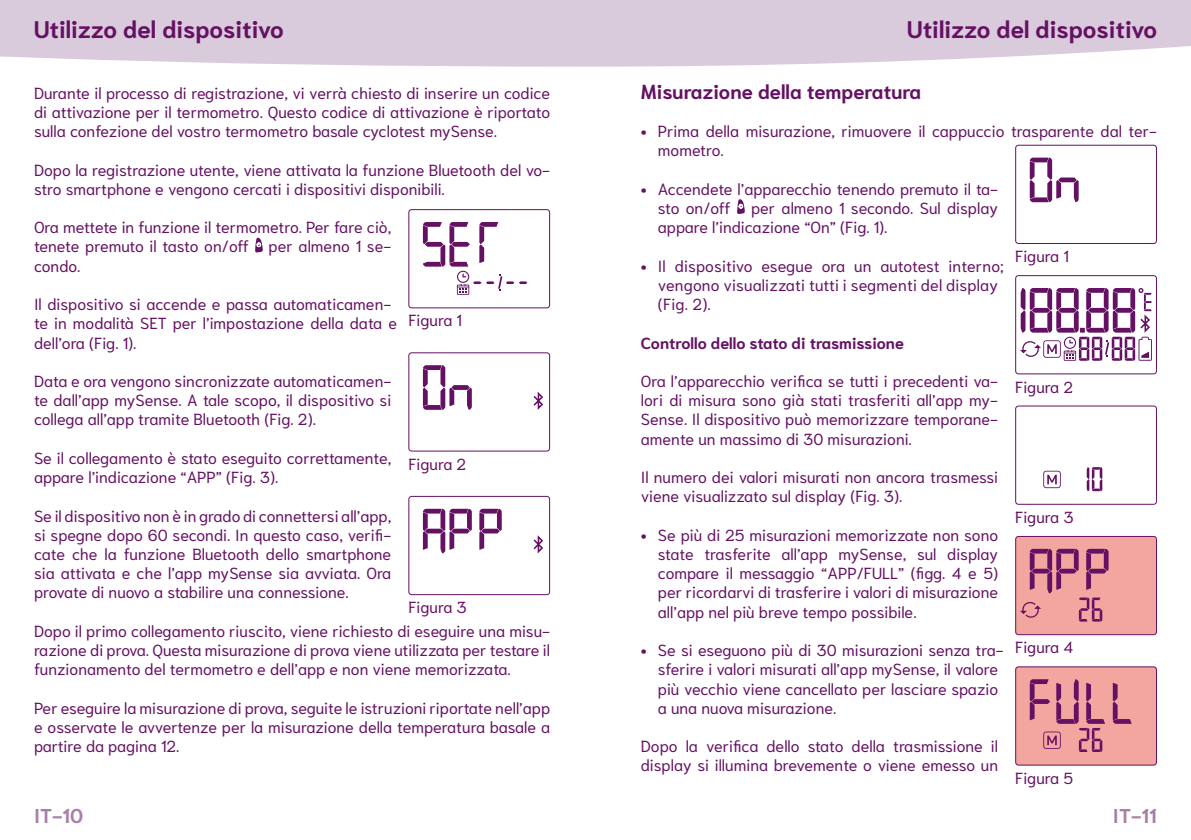
<style>
.page{position:relative;width:1191px;height:840px;background:#fff}
.page>*{position:absolute;margin:0;border:0;box-sizing:border-box;transform-origin:0 0}
.t1{font:700 24px "Niramit";color:#651163}
.t2{font:700 20px "Niramit";color:#651163}
.t3{font:700 20px "Niramit";color:#a680a8}
.t4{font:16px/19.2px "Niramit";color:#651163}
.t5{font:700 16px "Niramit";color:#651163}
</style>
<div class="page">
<svg style="left:0;top:0;width:1191px;height:67px;background:#dccede"></svg>
<svg style="left:255px;top:237px;width:8px;height:15px"></svg>
<svg style="left:423px;top:222px;width:104px;height:72px"></svg>
<div style="left:408px;top:209px;width:142px;height:99px;border:1px solid #651163;border-radius:3px"></div>
<svg style="left:423px;top:365px;width:49px;height:44px"></svg>
<svg style="left:533px;top:391px;width:10px;height:18px"></svg>
<div style="left:408px;top:352px;width:142px;height:99px;border:1px solid #651163;border-radius:3px"></div>
<svg style="left:423px;top:508px;width:49px;height:45px"></svg>
<svg style="left:479px;top:508px;width:23px;height:41px"></svg>
<svg style="left:533px;top:535px;width:10px;height:18px"></svg>
<div style="left:408px;top:495px;width:142px;height:99px;border:1px solid #651163;border-radius:3px"></div>
<svg style="left:737px;top:199px;width:8px;height:15px"></svg>
<svg style="left:1029px;top:157px;width:49px;height:45px"></svg>
<div style="left:1015px;top:145px;width:142px;height:99px;border:1px solid #651163;border-radius:3px"></div>
<svg style="left:1020px;top:288px;width:131px;height:72px"></svg>
<div style="left:1015px;top:275px;width:142px;height:99px;border:1px solid #651163;border-radius:3px"></div>
<svg style="left:1086px;top:467px;width:16px;height:24px"></svg>
<svg style="left:1043px;top:470px;width:17px;height:18px"></svg>
<div style="left:1015px;top:405px;width:142px;height:99px;border:1px solid #651163;border-radius:3px"></div>
<div style="left:1015px;top:536px;width:141px;height:98px;background:#f3a69f;border-radius:3px"></div>
<svg style="left:1020px;top:548px;width:88px;height:73px"></svg>
<div style="left:1015px;top:535px;width:142px;height:99px;border:1px solid #651163;border-radius:3px"></div>
<div style="left:1015px;top:666px;width:141px;height:98px;background:#f3a69f;border-radius:3px"></div>
<svg style="left:1112px;top:683px;width:19px;height:40px"></svg>
<svg style="left:1029px;top:679px;width:76px;height:72px"></svg>
<div style="left:1015px;top:666px;width:142px;height:99px;border:1px solid #651163;border-radius:3px"></div>
<h1 class="t1" style="left:34px;top:20px;width:251px">Utilizzo del dispositivo</h1>
<h1 class="t1" style="left:907px;top:20px;width:251px">Utilizzo del dispositivo</h1>
<p class="t4" style="left:34px;top:85px;width:517px;text-align:justify">Durante il processo di registrazione, vi verrà chiesto di inserire un codice di attivazione per il termometro. Questo codice di attivazione è riportato sulla confezione del vostro termometro basale cyclotest mySense.</p>
<p class="t4" style="left:34px;top:162px;width:517px">Dopo la registrazione utente, viene attivata la funzione Bluetooth del vo&shy;stro smartphone e vengono cercati i dispositivi disponibili.</p>
<p class="t4" style="left:34px;top:219px;width:359px;text-align:justify">Ora mettete in funzione il termometro. Per fare ciò, tenete premuto il tasto on/off per almeno 1 se&shy;condo.</p>
<p class="t4" style="left:34px;top:296px;width:364px">Il dispositivo si accende e passa automaticamen&shy;te in modalità SET per l’impostazione della data e dell’ora (Fig. 1).</p>
<p class="t4" style="left:34px;top:373px;width:359px;text-align:justify">Data e ora vengono sincronizzate automaticamen&shy;te dall’app mySense. A tale scopo, il dispositivo si collega all’app tramite Bluetooth (Fig. 2).</p>
<p class="t4" style="left:34px;top:450px;width:359px">Se il collegamento è stato eseguito correttamente, appare l’indicazione “APP” (Fig. 3).</p>
<p class="t4" style="left:34px;top:507px;width:359px;text-align:justify">Se il dispositivo non è in grado di connettersi all’app, si spegne dopo 60 secondi. In questo caso, verifi&shy;cate che la funzione Bluetooth dello smartphone sia attivata e che l’app mySense sia avviata. Ora provate di nuovo a stabilire una connessione.</p>
<p class="t4" style="left:34px;top:622px;width:517px;text-align:justify">Dopo il primo collegamento riuscito, viene richiesto di eseguire una misu&shy;razione di prova. Questa misurazione di prova viene utilizzata per testare il funzionamento del termometro e dell’app e non viene memorizzata.</p>
<p class="t4" style="left:408px;top:312px;width:55px">Figura 1</p>
<p class="t4" style="left:408px;top:456px;width:59px">Figura 2</p>
<p class="t4" style="left:408px;top:599px;width:60px">Figura 3</p>
<p class="t4" style="left:34px;top:699px;width:517px;text-align:justify">Per eseguire la misurazione di prova, seguite le istruzioni riportate nell’app e osservate le avvertenze per la misurazione della temperatura basale a partire da pagina 12.</p>
<p class="t2" style="left:641px;top:84px;width:282px">Misurazione della temperatura</p>
<p class="t4" style="left:658px;top:123px;width:500px;text-indent:-17px">• Prima della misurazione, rimuovere il cappuccio trasparente dal ter&shy;mometro.</p>
<p class="t4" style="left:658px;top:181px;width:342px;text-indent:-17px">• Accendete l’apparecchio tenendo premuto il ta&shy;sto on/off</p>
<p class="t4" style="left:658px;top:200px;width:342px;text-indent:93px">per almeno 1 secondo. Sul display appare l’indicazione “On” (Fig. 1).</p>
<p class="t4" style="left:658px;top:258px;width:347px;text-indent:-17px">• Il dispositivo esegue ora un autotest interno; vengono visualizzati tutti i segmenti del display (Fig. 2).</p>
<p class="t5" style="left:641px;top:336px;width:265px">Controllo dello stato di trasmissione</p>
<p class="t4" style="left:641px;top:371px;width:359px;text-align:justify">Ora l’apparecchio verifica se tutti i precedenti va&shy;lori di misura sono già stati trasferiti all’app my-Sense. Il dispositivo può memorizzare temporane&shy;amente un massimo di 30 misurazioni.</p>
<p class="t4" style="left:641px;top:469px;width:359px">Il numero dei valori misurati non ancora trasmessi viene visualizzato sul display (Fig. 3).</p>
<p class="t4" style="left:658px;top:526px;width:342px;text-align:justify;text-indent:-17px">• Se più di 25 misurazioni memorizzate non sono state trasferite all’app mySense, sul display compare il messaggio “APP/FULL” (figg. 4 e 5) per ricordarvi di trasferire i valori di misurazione all’app nel più breve tempo possibile.</p>
<p class="t4" style="left:658px;top:642px;width:347px;text-indent:-17px">• Se si eseguono più di 30 misurazioni senza tra&shy;sferire i valori misurati all’app mySense, il valore più vecchio viene cancellato per lasciare spazio a una nuova misurazione.</p>
<p class="t4" style="left:641px;top:736px;width:359px">Dopo la verifica dello stato della trasmissione il display si illumina brevemente o viene emesso un</p>
<p class="t4" style="left:1015px;top:248px;width:55px">Figura 1</p>
<p class="t4" style="left:1015px;top:378px;width:59px">Figura 2</p>
<p class="t4" style="left:1015px;top:509px;width:60px">Figura 3</p>
<p class="t4" style="left:1015px;top:639px;width:59px">Figura 4</p>
<p class="t4" style="left:1015px;top:769px;width:59px">Figura 5</p>
<p class="t3" style="left:34px;top:807px;width:51px">IT-10</p>
<p class="t3" style="left:1113px;top:807px;width:45px">IT-11</p>
</div>
